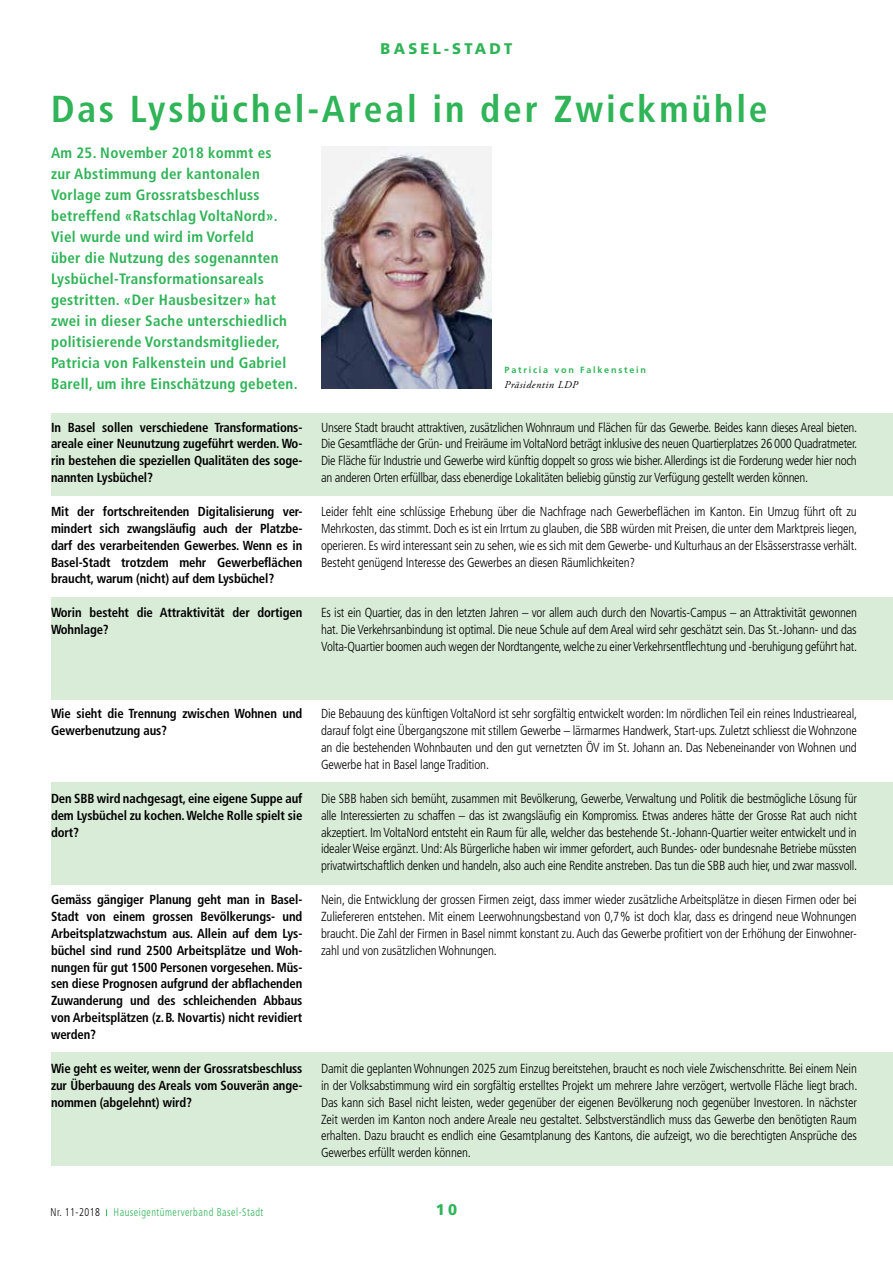
<style>
.page{position:relative;width:893px;height:1263px;background:#fff}
.page>*{position:absolute;margin:0;border:0;box-sizing:border-box;transform-origin:0 0}
.t1{font:700 condensed 37.5px "Frutiger LT Std";letter-spacing:.075em;color:#2fb457}
.t2{font:900 15.45px "Frutiger LT Std";letter-spacing:.22em;color:#2fb457;scale:.95 1}
.t3{font:700 condensed 15px/21px "Frutiger LT Std";letter-spacing:.02em;color:#2fb457}
.t4{font:300 condensed 13.2px/17px "Frutiger LT Std";letter-spacing:-.01em;color:#000;text-align:justify}
.t5{font:700 condensed 13.2px/16.8px "Frutiger LT Std";letter-spacing:-.01em;color:#000;text-align:justify}
.t6{font:300 condensed 11.25px "Frutiger LT Std";letter-spacing:.05em;color:#2fb457;scale:.9 1}
.t7{font:italic 10.5px "Adobe Garamond Pro";letter-spacing:.05em;color:#000}
.t8{font:700 9px "Frutiger LT Std";letter-spacing:.2em;color:#2fb457}
.s1{color:#000}
</style>
<div class="page">
<div style="left:51px;top:413px;width:842px;height:83px;background:#d8ecd7"></div>
<div style="left:51px;top:597px;width:842px;height:102px;background:#d8ecd7"></div>
<div style="left:51px;top:782px;width:842px;height:102px;background:#d8ecd7"></div>
<div style="left:51px;top:1052px;width:842px;height:114px;background:#d8ecd7"></div>
<img style="left:321px;top:146px;width:170px;height:242px">
<p class="t2" style="left:381px;top:39px;width:140px">BASEL-STADT</p>
<h1 class="t1" style="left:51px;top:86px;width:718px">Das Lysbüchel-Areal in der Zwickmühle</h1>
<p class="t3" style="left:51px;top:142px;width:248px">Am 25. November 2018 kommt es<br>zur Abstimmung der kantonalen Vorlage zum Grossratsbeschluss betreffend «Ratschlag VoltaNord».<br>Viel wurde und wird im Vorfeld<br>über die Nutzung des sogenannten Lysbüchel-Transformationsareals gestritten. «Der Hausbesitzer» hat zwei in dieser Sache unterschiedlich politisierende Vorstandsmitglieder, Patricia von Falkenstein und Gabriel Barell, um ihre Einschätzung gebeten.</p>
<p class="t5" style="left:51px;top:419px;width:253px">In Basel sollen verschiedene Transformations&shy;areale einer Neunutzung zugeführt werden. Wo&shy;rin bestehen die speziellen Qualitäten des soge&shy;nannten Lysbüchel?</p>
<p class="t5" style="left:51px;top:503px;width:253px">Mit der fortschreitenden Digitalisierung ver&shy;mindert sich zwangsläufig auch der Platzbe&shy;darf des verarbeitenden Gewerbes. Wenn es in Basel-Stadt trotzdem mehr Gewerbeflächen braucht, warum (nicht) auf dem Lysbüchel?</p>
<p class="t5" style="left:51px;top:604px;width:253px">Worin besteht die Attraktivität der dortigen<br>Wohnlage?</p>
<p class="t8" style="left:505px;top:365px;width:143px">Patricia von Falkenstein</p>
<p class="t7" style="left:505px;top:378px;width:75px">Präsidentin LDP</p>
<p class="t4" style="left:321px;top:419px;width:538px">Unsere Stadt braucht attraktiven, zusätzlichen Wohnraum und Flächen für das Gewerbe. Beides kann dieses Areal bieten.<br>Die Gesamtfläche der Grün- und Freiräume im VoltaNord beträgt inklusive des neuen Quartierplatzes 26 000 Quadratmeter.<br>Die Fläche für Industrie und Gewerbe wird künftig doppelt so gross wie bisher. Allerdings ist die Forderung weder hier noch an anderen Orten erfüllbar, dass ebenerdige Lokalitäten beliebig günstig zur Verfügung gestellt werden können.</p>
<p class="t4" style="left:321px;top:503px;width:538px">Leider fehlt eine schlüssige Erhebung über die Nachfrage nach Gewerbeflächen im Kanton. Ein Umzug führt oft zu Mehrkosten, das stimmt. Doch es ist ein Irrtum zu glauben, die SBB würden mit Preisen, die unter dem Marktpreis liegen, operieren. Es wird interessant sein zu sehen, wie es sich mit dem Gewerbe- und Kulturhaus an der Elsässerstrasse verhält.<br>Besteht genügend Interesse des Gewerbes an diesen Räumlichkeiten?</p>
<p class="t4" style="left:321px;top:604px;width:538px">Es ist ein Quartier, das in den letzten Jahren – vor allem auch durch den Novartis-Campus – an Attraktivität gewonnen hat. Die Verkehrsanbindung ist optimal. Die neue Schule auf dem Areal wird sehr geschätzt sein. Das St.-Johann- und das Volta-Quartier boomen auch wegen der Nordtangente, welche zu einer Verkehrsentflechtung und -beruhigung geführt hat.</p>
<p class="t5" style="left:51px;top:705px;width:253px">Wie sieht die Trennung zwischen Wohnen und<br>Gewerbenutzung aus?</p>
<p class="t5" style="left:51px;top:790px;width:253px">Den SBB wird nachgesagt, eine eigene Suppe auf dem Lysbüchel zu kochen. Welche Rolle spielt sie dort?</p>
<p class="t5" style="left:51px;top:891px;width:253px">Gemäss gängiger Planung geht man in Basel-Stadt von einem grossen Bevölkerungs- und Arbeitsplatzwachstum aus. Allein auf dem Lys&shy;büchel sind rund 2500 Arbeitsplätze und Woh&shy;nungen für gut 1500 Personen vorgesehen. Müs&shy;sen diese Prognosen aufgrund der abflachenden Zuwanderung und des schleichenden Abbaus von Arbeitsplätzen (z. B. Novartis) nicht revidiert werden?</p>
<p class="t5" style="left:51px;top:1060px;width:253px">Wie geht es weiter, wenn der Grossratsbeschluss zur Überbauung des Areals vom Souverän ange&shy;nommen (abgelehnt) wird?</p>
<p class="t4" style="left:321px;top:706px;width:538px">Die Bebauung des künftigen VoltaNord ist sehr sorgfältig entwickelt worden: Im nördlichen Teil ein reines Industrieareal, darauf folgt eine Übergangszone mit stillem Gewerbe – lärmarmes Handwerk, Start-ups. Zuletzt schliesst die Wohnzone an die bestehenden Wohnbauten und den gut vernetzten ÖV im St. Johann an. Das Nebeneinander von Wohnen und Gewerbe hat in Basel lange Tradition.</p>
<p class="t4" style="left:321px;top:790px;width:538px">Die SBB haben sich bemüht, zusammen mit Bevölkerung, Gewerbe, Verwaltung und Politik die bestmögliche Lösung für alle Interessierten zu schaffen – das ist zwangsläufig ein Kompromiss. Etwas anderes hätte der Grosse Rat auch nicht akzeptiert. Im VoltaNord entsteht ein Raum für alle, welcher das bestehende St.-Johann-Quartier weiter entwickelt und in idealer Weise ergänzt. Und: Als Bürgerliche haben wir immer gefordert, auch Bundes- oder bundesnahe Betriebe müssten privatwirtschaftlich denken und handeln, also auch eine Rendite anstreben. Das tun die SBB auch hier, und zwar massvoll.</p>
<p class="t4" style="left:321px;top:891px;width:537px">Nein, die Entwicklung der grossen Firmen zeigt, dass immer wieder zusätzliche Arbeitsplätze in diesen Firmen oder bei Zuliefereren entstehen. Mit einem Leerwohnungsbestand von 0,7 % ist doch klar, dass es dringend neue Wohnungen braucht. Die Zahl der Firmen in Basel nimmt konstant zu. Auch das Gewerbe profitiert von der Erhöhung der Einwohner&shy;zahl und von zusätzlichen Wohnungen.</p>
<p class="t4" style="left:321px;top:1060px;width:538px">Damit die geplanten Wohnungen 2025 zum Einzug bereitstehen, braucht es noch viele Zwischenschritte. Bei einem Nein in der Volksabstimmung wird ein sorgfältig erstelltes Projekt um mehrere Jahre verzögert, wertvolle Fläche liegt brach.<br>Das kann sich Basel nicht leisten, weder gegenüber der eigenen Bevölkerung noch gegenüber Investoren. In nächster Zeit werden im Kanton noch andere Areale neu gestaltet. Selbstverständlich muss das Gewerbe den benötigten Raum erhalten. Dazu braucht es endlich eine Gesamtplanung des Kantons, die aufzeigt, wo die berechtigten Ansprüche des Gewerbes erfüllt werden können.</p>
<p class="t6" style="left:51px;top:1206px;width:238px"><span class="s1">Nr. 11-2018</span> Hauseigentümerverband Basel-Stadt</p>
<p class="t2" style="left:436px;top:1200px;width:24px">10</p>
</div>
